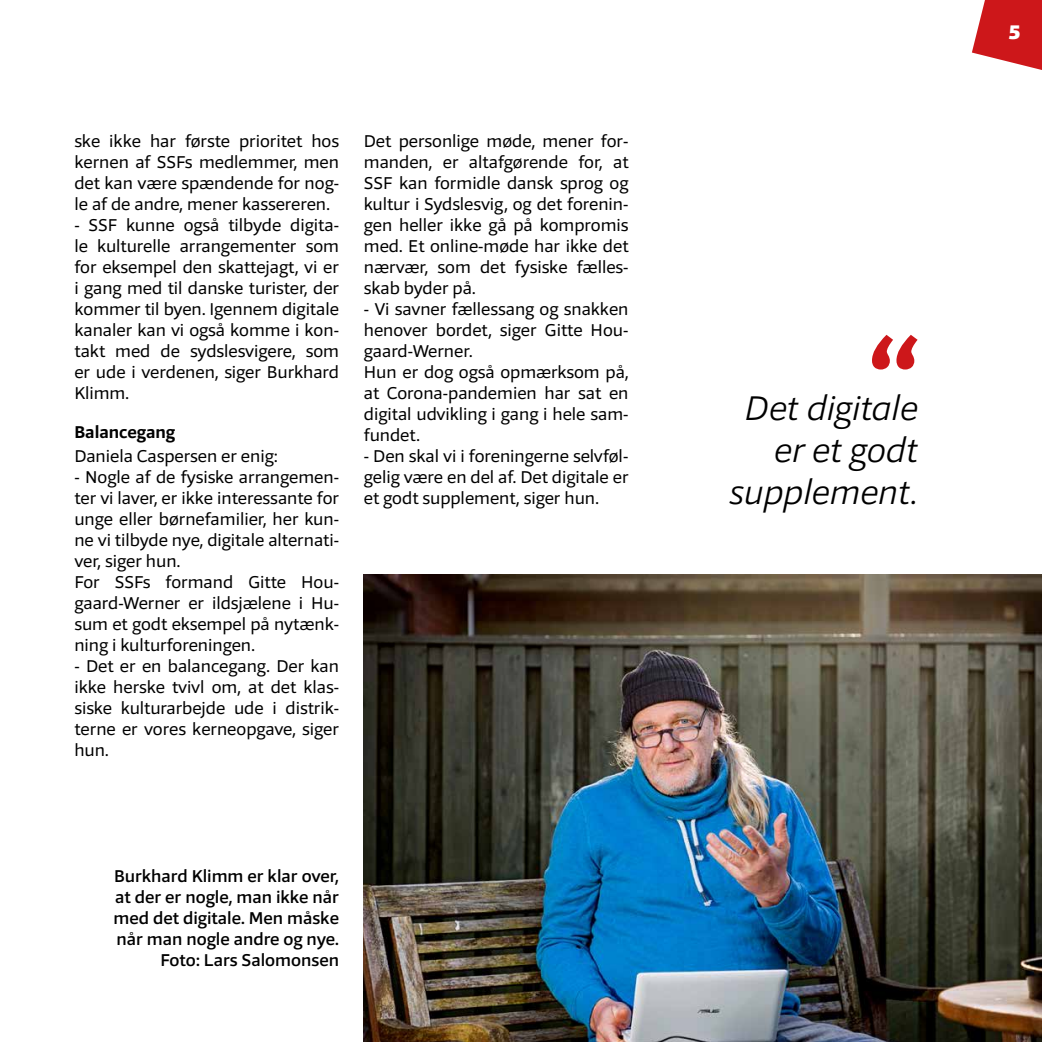
<style>
.page{position:relative;width:1042px;height:1042px;background:#fff}
.page>*{position:absolute;margin:0;border:0;box-sizing:border-box;transform-origin:0 0}
.t1{font:italic 300 35px/42px "Foro Sans";color:#000;text-align:right}
.t2{font:900 21px "Foro Sans";color:#fff}
.t3{font:17.5px/21px "Foro Sans";color:#000;text-align:justify}
.t4{font:500 17.5px/21px "Foro Sans";color:#000;text-align:right}
.t5{font:700 17.5px "Foro Sans";color:#000}
</style>
<div class="page">
<svg style="left:972px;top:0;width:70px;height:70px"></svg>
<img style="left:364px;top:574px;width:678px;height:468px">
<svg style="left:872px;top:335px;width:45px;height:34px"></svg>
<p class="t3" style="left:74px;top:130px;width:266px">ske ikke har første prioritet hos kernen af SSFs medlemmer, men det kan være spændende for nog&shy;le af de andre, mener kassereren.</p>
<p class="t3" style="left:74px;top:214px;width:266px">- SSF kunne også tilbyde digita&shy;le kulturelle arrangementer som for eksempel den skattejagt, vi er i gang med til danske turister, der kommer til byen. Igennem digitale kanaler kan vi også komme i kon&shy;takt med de sydslesvigere, som er ude i verdenen, siger Burkhard Klimm.</p>
<p class="t5" style="left:74px;top:420px;width:102px">Balancegang</p>
<p class="t3" style="left:74px;top:445px;width:205px">Daniela Caspersen er enig:</p>
<p class="t3" style="left:74px;top:466px;width:266px;text-align:left">- Nogle af de fysiske arrangemen&shy;ter vi laver, er ikke interessante for unge eller børnefamilier, her kun&shy;ne vi tilbyde nye, digitale alternati&shy;ver, siger hun.<br>For SSFs formand Gitte Hou&shy;gaard-Werner er ildsjælene i Hu&shy;sum et godt eksempel på nytænk&shy;ning i kulturforeningen.</p>
<p class="t3" style="left:74px;top:655px;width:266px">- Det er en balancegang. Der kan ikke herske tvivl om, at det klas&shy;siske kulturarbejde ude i distrik&shy;terne er vores kerneopgave, siger hun.</p>
<p class="t3" style="left:364px;top:130px;width:266px">Det personlige møde, mener for&shy;manden, er altafgørende for, at SSF kan formidle dansk sprog og kultur i Sydslesvig, og det forenin&shy;gen heller ikke gå på kompromis med. Et online-møde har ikke det nærvær, som det fysiske fælles&shy;skab byder på.</p>
<p class="t3" style="left:364px;top:298px;width:266px;text-align:left">- Vi savner fællessang og snakken henover bordet, siger Gitte Hou&shy;gaard-Werner.<br>Hun er dog også opmærksom på, at Corona-pandemien har sat en digital udvikling i gang i hele sam&shy;fundet.</p>
<p class="t3" style="left:364px;top:445px;width:266px">- Den skal vi i foreningerne selvføl&shy;gelig være en del af. Det digitale er et godt supplement, siger hun.</p>
<p class="t4" style="left:114px;top:865px;width:227px">Burkhard Klimm er klar over, at der er nogle, man ikke når med det digitale. Men måske når man nogle andre og nye.<br>Foto: Lars Salomonsen</p>
<p class="t2" style="left:1008px;top:18px;width:15px">5</p>
<h1 class="t1" style="left:730px;top:387px;width:190px">Det digitale er et godt supplement.</h1>
</div>
